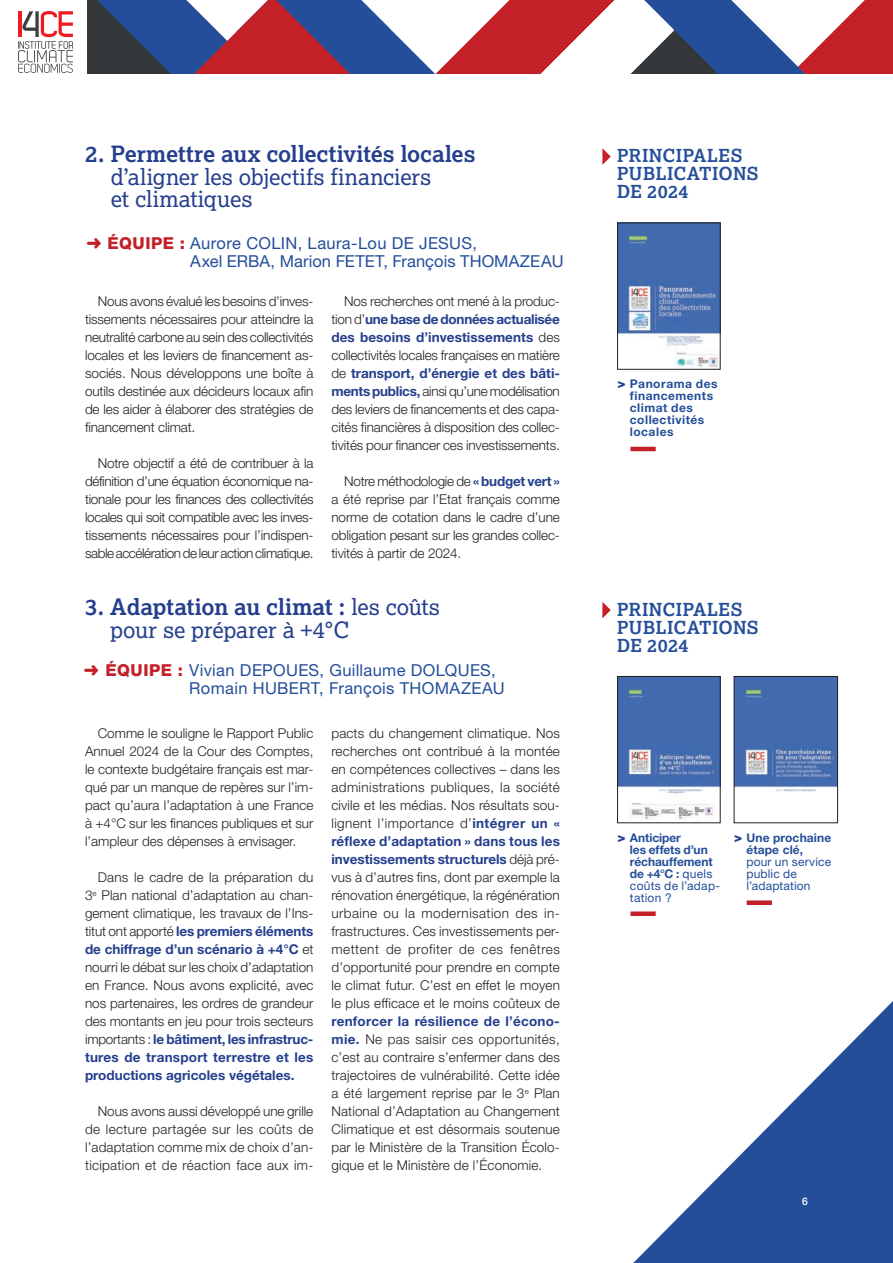
<style>
.page{position:relative;width:893px;height:1263px;background:#fff}
.page>*{position:absolute;margin:0;border:0;box-sizing:border-box;transform-origin:0 0}
.t1{font:22.5px/22.5px "Lexia Da Ma";letter-spacing:-.005em;color:#253f8e}
.t2{font:700 22.5px "Lexia Da Ma";color:#253f8e}
.t3{font:700 18px/18px "Lexia Da Ma";letter-spacing:.02em;color:#244e9a}
.t4{font:16.5px/18px "Helvetica Neue LT Std";letter-spacing:.02em;color:#244e9a}
.t5{font:300 13.5px/18px "Helvetica Neue LT Std";color:#231f20;text-align:justify}
.t6{font:700 12px/12px "Helvetica Neue LT Std";letter-spacing:.025em;color:#244e9a}
.t7{font:700 12px/12px "Helvetica Neue LT Std";letter-spacing:-.005em;color:#244e9a}
.t8{font:12px/12px "Helvetica Neue LT Std";letter-spacing:.015em;color:#244e9a}
.t9{font:500 10.5px "Helvetica Neue LT Std";color:#fff}
.s1{color:#c42028}
.s2{font-weight:800;color:#c42028}
.s3{font-weight:700;color:#253f8e}
.s4{font-weight:700}
.s5{font-weight:800;font-size:13.5px;color:#253f8e}
.s6{font-weight:400}
</style>
<div class="page">
<svg style="left:18px;top:0;width:875px;height:74px"></svg>
<svg style="left:633px;top:1001px;width:260px;height:262px"></svg>
<img style="left:619px;top:225px;width:99px;height:142px">
<svg style="left:602px;top:148px;width:9px;height:17px"></svg>
<hr style="left:630px;top:447px;width:26px;height:4px;background:#c42028">
<img style="left:619px;top:678px;width:99px;height:142px">
<div style="left:617px;top:676px;width:103px;height:147px;border:1px solid #231f20"></div>
<img style="left:736px;top:678px;width:100px;height:114px">
<div style="left:734px;top:676px;width:104px;height:147px;border:1px solid #231f20"></div>
<svg style="left:602px;top:602px;width:9px;height:16px"></svg>
<div style="left:630px;top:911px;width:26px;height:5px;background:#c42028"></div>
<div style="left:747px;top:900px;width:25px;height:5px;background:#c42028"></div>
<h1 class="t2" style="left:85px;top:141px;width:392px">2. Permettre aux collectivités locales</h1>
<h1 class="t1" style="left:111px;top:165px;width:322px">d’aligner les objectifs financiers et climatiques</h1>
<p class="t4" style="left:190px;top:234px;width:375px;text-indent:-104px"><span class="s1">➜</span> <span class="s2">ÉQUIPE :</span> Aurore COLIN, Laura-Lou DE JESUS,<br>Axel ERBA, Marion FETET, François THOMAZEAU</p>
<p class="t5" style="left:331px;top:292px;width:230px;text-indent:13px">Nos recherches ont mené à la produc&shy;tion d’<span class="s3">une base de données actualisée des besoins d’investissements</span> des collectivités locales françaises en matière de <span class="s3">transport, d’énergie et des bâti&shy;ments publics,</span> ainsi qu’une modélisation des leviers de financements et des capa&shy;cités financières à disposition des collec&shy;tivités pour financer ces investissements.</p>
<p class="t5" style="left:331px;top:472px;width:230px;text-indent:13px">Notre méthodologie de <span class="s3">« budget vert » </span>a été reprise par l’Etat français comme norme de cotation dans le cadre d’une obligation pesant sur les grandes collec&shy;tivités à partir de 2024.</p>
<h1 class="t1" style="left:110px;top:596px;width:331px;text-indent:-25px"><span class="s4">3. Adaptation au climat :</span> les coûts pour se préparer à +4°C</h1>
<p class="t5" style="left:85px;top:292px;width:230px;text-indent:13px">Nous avons évalué les besoins d’inves&shy;tissements nécessaires pour atteindre la neutralité carbone au sein des collectivités locales et les leviers de financement as&shy;sociés. Nous développons une boîte à outils destinée aux décideurs locaux afin de les aider à élaborer des stratégies de financement climat.</p>
<p class="t5" style="left:85px;top:454px;width:230px;text-indent:13px">Notre objectif a été de contribuer à la définition d’une équation économique na&shy;tionale pour les finances des collectivités locales qui soit compatible avec les inves&shy;tissements nécessaires pour l’indispen&shy;sable accélération de leur action climatique.</p>
<p class="t4" style="left:189px;top:661px;width:317px;text-indent:-105px"><span class="s1">➜</span> <span class="s2">ÉQUIPE :</span> Vivian DEPOUES, Guillaume DOLQUES,<br>Romain HUBERT, François THOMAZEAU</p>
<p class="t5" style="left:85px;top:724px;width:230px;text-indent:13px">Comme le souligne le Rapport Public Annuel 2024 de la Cour des Comptes, le contexte budgétaire français est mar&shy;qué par un manque de repères sur l’im&shy;pact qu’aura l’adaptation à une France à +4°C sur les finances publiques et sur l’ampleur des dépenses à envisager.</p>
<p class="t5" style="left:85px;top:868px;width:230px;text-indent:13px">Dans le cadre de la préparation du 3<sup>e</sup> Plan national d’adaptation au chan&shy;gement climatique, les travaux de l’Ins&shy;titut ont apporté <span class="s3">les premiers éléments de chiffrage d’un scénario à +4°C</span> et nourri le débat sur les choix d’adaptation en France. Nous avons explicité, avec nos partenaires, les ordres de grandeur des montants en jeu pour trois secteurs importants : <span class="s3">le bâtiment, les infrastruc&shy;tures de transport terrestre et les productions agricoles végétales.</span></p>
<p class="t5" style="left:85px;top:1102px;width:230px;text-indent:13px">Nous avons aussi développé une grille de lecture partagée sur les coûts de l’adaptation comme mix de choix d’an&shy;ticipation et de réaction face aux im-</p>
<p class="t5" style="left:331px;top:724px;width:230px">pacts du changement climatique. Nos recherches ont contribué à la montée en compétences collectives – dans les administrations publiques, la société civile et les médias. Nos résultats sou&shy;lignent l’importance d’<span class="s3">intégrer un « réflexe d’adaptation » dans tous les investissements structurels</span> déjà pré&shy;vus à d’autres fins, dont par exemple la rénovation énergétique, la régénération urbaine ou la modernisation des in&shy;frastructures. Ces investissements per&shy;mettent de profiter de ces fenêtres d’opportunité pour prendre en compte le climat futur. C’est en effet le moyen le plus efficace et le moins coûteux de</p>
<p class="t5" style="left:331px;top:1012px;width:230px"><span class="s3">renforcer la résilience de l’écono&shy;mie.</span> Ne pas saisir ces opportunités, c’est au contraire s’enfermer dans des trajectoires de vulnérabilité. Cette idée a été largement reprise par le 3<sup>e</sup> Plan National d’Adaptation au Changement Climatique et est désormais soutenue par le Ministère de la Transition Écolo&shy;gique et le Ministère de l’Économie.</p>
<h2 class="t3" style="left:617px;top:147px;width:143px">PRINCIPALES<br>PUBLICATIONS<br>DE 2024</h2>
<p class="t6" style="left:630px;top:377px;width:89px;text-indent:-12px"><span class="s5">&gt;</span> Panorama des financements climat des collectivités locales</p>
<h2 class="t3" style="left:617px;top:600px;width:143px">PRINCIPALES<br>PUBLICATIONS<br>DE 2024</h2>
<p class="t7" style="left:630px;top:831px;width:92px;text-indent:-12px"><span class="s5">&gt;</span> Anticiper<br>les effets d’un réchauffement de +4°C : <span class="s6">quels coûts de l’adap&shy;tation ?</span></p>
<p class="t6" style="left:746px;top:831px;width:86px;text-indent:-12px"><span class="s5">&gt;</span> Une prochaine étape clé,</p>
<p class="t8" style="left:746px;top:855px;width:86px">pour un service public de l’adaptation</p>
<p class="t9" style="left:802px;top:1194px;width:7px">6</p>
</div>
